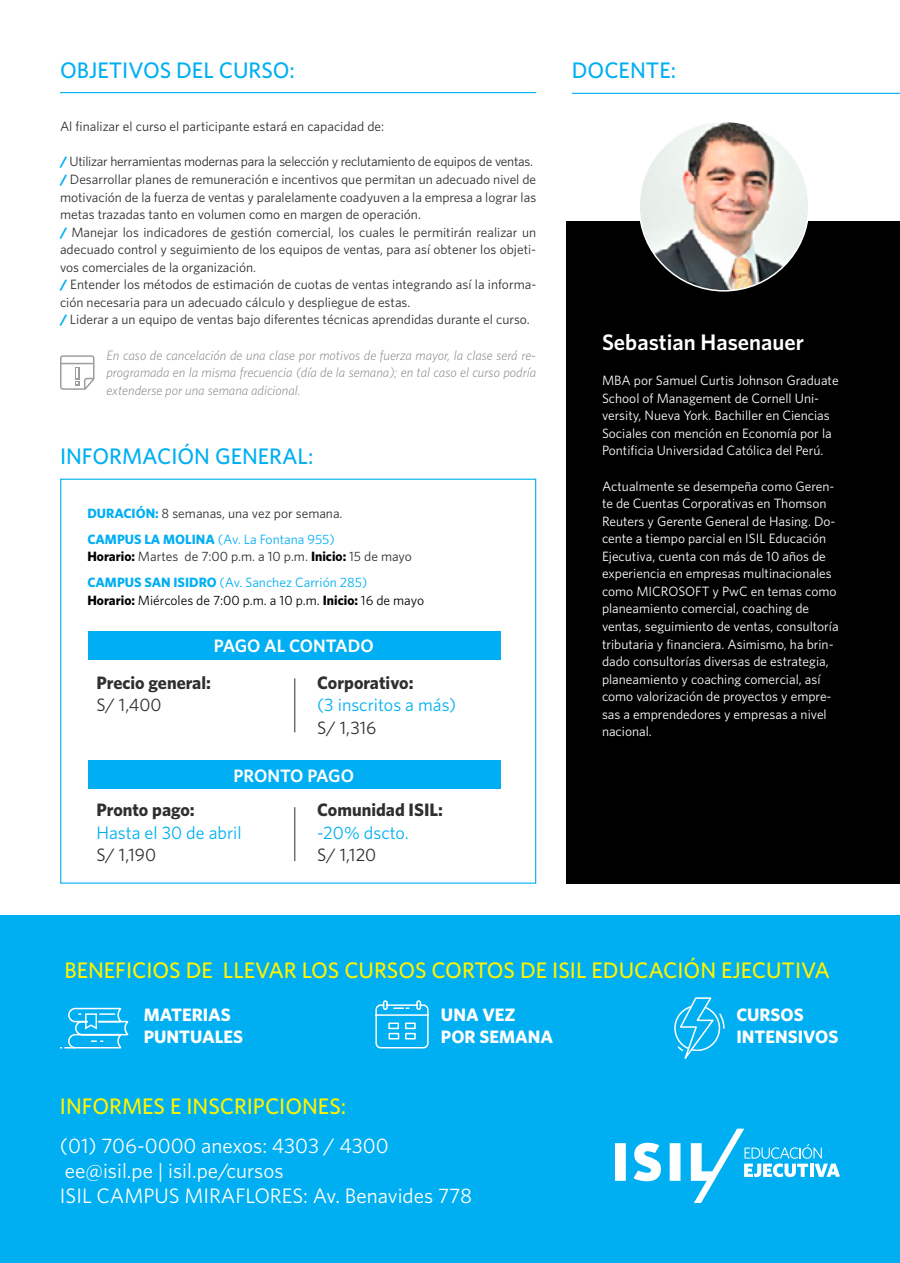
<style>
.page{position:relative;width:900px;height:1263px;background:#fff}
.page>*{position:absolute;margin:0;border:0;box-sizing:border-box;transform-origin:0 0}
.t1{font:500 22.5px "Whitney";color:#fff300}
.t2{font:500 22.5px "Whitney";color:#00aff2}
.t3{font:600 22.5px "Whitney";color:#fff}
.t4{font:21px/25.2px "Whitney";color:#fff}
.t5{font:700 18px "Whitney";color:#2f2f2f}
.t6{font:700 18px/21.6px "Whitney";color:#fff}
.t7{font:18px "Whitney";color:#00aff2}
.t8{font:18px "Whitney";color:#2f2f2f}
.t9{font:600 18px "Whitney";color:#fff}
.t10{font:13.5px/17.5px "Whitney";color:#2f2f2f}
.t11{font:13.5px/17.5px "Whitney";color:#fff}
.t12{font:italic 300 13.5px/17.5px "Whitney";color:#818181;text-align:justify}
.t13{font:13.5px "Whitney";color:#000}
.s1{font-weight:700;color:#00aff2}
.s2{font-weight:700;color:#00aff3}
.s3{color:#00aff3}
.s4{font-weight:700;color:#000}
.s5{font-weight:700}
</style>
<div class="page">
<div style="left:0;top:916px;width:900px;height:347px;background:#00aff2"></div>
<div style="left:88px;top:632px;width:412px;height:28px;background:#00aff3"></div>
<div style="left:88px;top:760px;width:412px;height:29px;background:#00aff3"></div>
<hr style="left:60px;top:92px;width:476px;height:1px;background:#00aff2">
<hr style="left:572px;top:93px;width:328px;height:1px;background:#00aff2">
<div style="left:566px;top:221px;width:334px;height:663px;background:#000"></div>
<img style="left:639px;top:124px;width:168px;height:167px">
<hr style="left:294px;top:678px;width:1px;height:54px;background:#2f2f2f">
<hr style="left:294px;top:807px;width:1px;height:54px;background:#2f2f2f">
<svg style="left:375px;top:1000px;width:54px;height:49px"></svg>
<svg style="left:60px;top:1007px;width:69px;height:42px"></svg>
<svg style="left:674px;top:997px;width:51px;height:62px"></svg>
<svg style="left:615px;top:1129px;width:225px;height:74px"></svg>
<svg style="left:60px;top:355px;width:34px;height:35px"></svg>
<h1 class="t2" style="left:60px;top:55px;width:236px">OBJETIVOS DEL CURSO:</h1>
<p class="t10" style="left:60px;top:118px;width:326px">Al finalizar el curso el participante estará en capacidad de:</p>
<p class="t10" style="left:60px;top:153px;width:478px"><span class="s1">/</span> Utilizar herramientas modernas para la selección y reclutamiento de equipos de ventas. <span class="s1">/</span> Desarrollar planes de remuneración e incentivos que permitan un adecuado nivel de motivación de la fuerza de ventas y paralelamente coadyuven a la empresa a lograr las metas trazadas tanto en volumen como en margen de operación.<br><span class="s1">/</span> Manejar los indicadores de gestión comercial, los cuales le permitirán realizar un adecuado control y seguimiento de los equipos de ventas, para así obtener los objeti&shy;vos comerciales de la organización.<br><span class="s1">/</span> Entender los métodos de estimación de cuotas de ventas integrando así la informa&shy;ción necesaria para un adecuado cálculo y despliegue de estas.<br><span class="s1">/</span> Liderar a un equipo de ventas bajo diferentes técnicas aprendidas durante el curso.</p>
<p class="t12" style="left:106px;top:346px;width:431px">En caso de cancelación de una clase por motivos de fuerza mayor, la clase será re&shy;programada en la misma frecuencia (día de la semana); en tal caso el curso podría extenderse por una semana adicional.</p>
<h1 class="t2" style="left:60px;top:441px;width:255px">INFORMACIÓN GENERAL:</h1>
<p class="t10" style="left:87px;top:500px;width:257px;line-height:26.1px"><span class="s2">DURACIÓN:</span> 8 semanas, una vez por semana.<br><span class="s2">CAMPUS LA MOLINA</span> <span class="s3">(Av. La Fontana 955)</span></p>
<p class="t10" style="left:87px;top:543px;width:326px;line-height:26.1px"><span class="s4">Horario:</span> Martes de 7:00 p.m. a 10 p.m. <span class="s4">Inicio:</span> 15 de mayo<br><span class="s2">CAMPUS SAN ISIDRO</span> <span class="s3">(Av. Sanchez Carrión 285)</span></p>
<p class="t13" style="left:87px;top:591px;width:338px"><span class="s5">Horario:</span> Miércoles de 7:00 p.m. a 10 p.m. <span class="s5">Inicio:</span> 16 de mayo</p>
<h3 class="t9" style="left:214px;top:634px;width:161px">PAGO AL CONTADO</h3>
<h3 class="t5" style="left:96px;top:670px;width:116px">Precio general:</h3>
<h3 class="t8" style="left:96px;top:693px;width:67px">S/ 1,400</h3>
<h3 class="t5" style="left:317px;top:670px;width:98px">Corporativo:</h3>
<h3 class="t7" style="left:317px;top:693px;width:141px">(3 inscritos a más)</h3>
<h3 class="t8" style="left:317px;top:715px;width:61px">S/ 1,316</h3>
<h3 class="t9" style="left:234px;top:764px;width:122px">PRONTO PAGO</h3>
<h3 class="t5" style="left:96px;top:798px;width:100px">Pronto pago:</h3>
<h3 class="t7" style="left:96px;top:820px;width:147px">Hasta el 30 de abril</h3>
<h3 class="t8" style="left:96px;top:843px;width:61px">S/ 1,190</h3>
<h3 class="t5" style="left:317px;top:798px;width:127px">Comunidad ISIL:</h3>
<h3 class="t7" style="left:317px;top:820px;width:93px">-20% dscto.</h3>
<h3 class="t8" style="left:317px;top:843px;width:61px">S/ 1,120</h3>
<h1 class="t2" style="left:572px;top:55px;width:106px">DOCENTE:</h1>
<h1 class="t3" style="left:602px;top:327px;width:203px">Sebastian Hasenauer</h1>
<p class="t11" style="left:602px;top:371px;width:238px">MBA por Samuel Curtis Johnson Graduate School of Management de Cornell Uni&shy;versity, Nueva York. Bachiller en Ciencias Sociales con mención en Economía por la Pontificia Universidad Católica del Perú.</p>
<p class="t11" style="left:602px;top:477px;width:238px">Actualmente se desempeña como Geren&shy;te de Cuentas Corporativas en Thomson Reuters y Gerente General de Hasing. Do&shy;cente a tiempo parcial en ISIL Educación Ejecutiva, cuenta con más de 10 años de experiencia en empresas multinacionales como MICROSOFT y PwC en temas como planeamiento comercial, coaching de ventas, seguimiento de ventas, consultoría tributaria y financiera. Asimismo, ha brin&shy;dado consultorías diversas de estrategia, planeamiento y coaching comercial, así como valorización de proyectos y empre&shy;sas a emprendedores y empresas a nivel nacional.</p>
<h1 class="t1" style="left:64px;top:955px;width:767px">BENEFICIOS DE LLEVAR LOS CURSOS CORTOS DE ISIL EDUCACIÓN EJECUTIVA</h1>
<h3 class="t6" style="left:144px;top:1004px;width:101px">MATERIAS<br>PUNTUALES</h3>
<h3 class="t6" style="left:441px;top:1004px;width:114px">UNA VEZ<br>POR SEMANA</h3>
<h3 class="t6" style="left:736px;top:1004px;width:104px">CURSOS<br>INTENSIVOS</h3>
<h1 class="t1" style="left:60px;top:1091px;width:288px">INFORMES E INSCRIPCIONES:</h1>
<h2 class="t4" style="left:60px;top:1132px;width:414px">(01) 706-0000 anexos: 4303 / 4300 ee@isil.pe | isil.pe/cursos<br>ISIL CAMPUS MIRAFLORES: Av. Benavides 778</h2>
</div>
